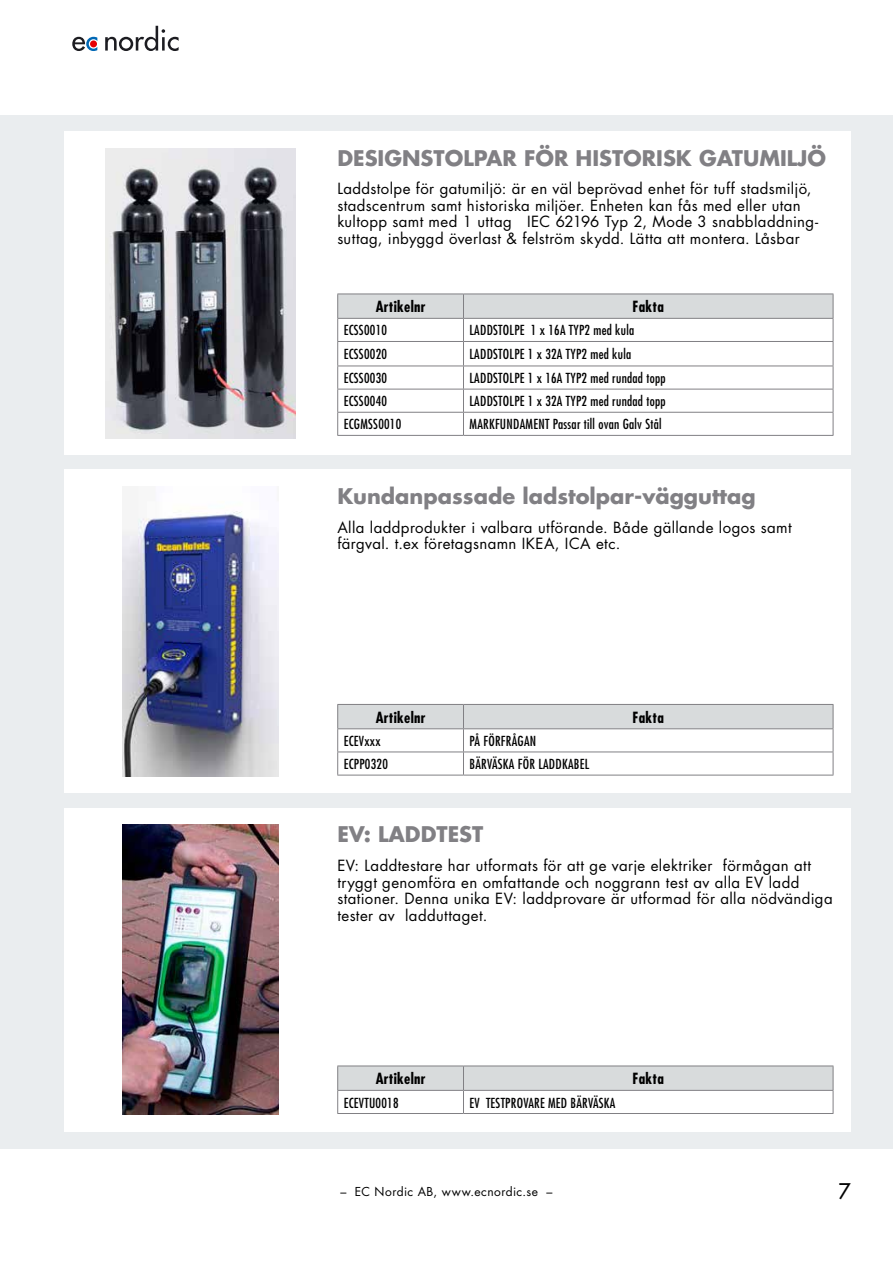
<style>
.page{position:relative;width:893px;height:1263px;background:#fff}
.page>*{position:absolute;margin:0;border:0;box-sizing:border-box;transform-origin:0 0}
.t1{font:700 21px "Futura Std";color:#818084}
.t2{font:500 21px "Futura Std";color:#000}
.t3{font:15px/16.5px "Futura Std";letter-spacing:.025em;color:#000}
.t4{font:700 condensed 15px "Futura Std";letter-spacing:.02em;color:#000}
.t5{font:condensed 13.5px "Futura Std";letter-spacing:.02em;color:#000}
.t6{font:12px "Futura Std";letter-spacing:.04em;color:#000}
</style>
<div class="page">
<div style="left:0;top:115px;width:893px;height:1033px;background:#eaedef"></div>
<div style="left:64px;top:132px;width:786px;height:323px;background:#fff"></div>
<div style="left:64px;top:470px;width:786px;height:323px;background:#fff"></div>
<div style="left:64px;top:808px;width:786px;height:323px;background:#fff"></div>
<svg style="left:72px;top:37px;width:25px;height:14px"></svg>
<svg style="left:105px;top:26px;width:74px;height:25px"></svg>
<div style="left:90px;top:40px;width:7px;height:7px;background:#e60005;border-radius:50%"></div>
<hr style="left:337px;top:1113px;width:126px;height:1px;background:#818084">
<hr style="left:463px;top:1113px;width:370px;height:1px;background:#818084">
<hr style="left:337px;top:1065px;width:126px;height:1px;background:#818084">
<hr style="left:463px;top:1065px;width:370px;height:1px;background:#818084">
<svg style="left:337px;top:1066px;width:497px;height:47px"></svg>
<hr style="left:337px;top:1090px;width:126px;height:1px;background:#818084">
<hr style="left:463px;top:1090px;width:370px;height:1px;background:#818084">
<img style="left:123px;top:824px;width:155px;height:290px">
<img style="left:105px;top:148px;width:191px;height:290px">
<hr style="left:337px;top:435px;width:126px;height:1px;background:#818084">
<hr style="left:463px;top:435px;width:370px;height:1px;background:#818084">
<svg style="left:337px;top:294px;width:497px;height:141px"></svg>
<hr style="left:337px;top:318px;width:126px;height:1px;background:#818084">
<hr style="left:463px;top:318px;width:370px;height:1px;background:#818084">
<hr style="left:337px;top:775px;width:126px;height:1px;background:#818084">
<hr style="left:463px;top:775px;width:370px;height:1px;background:#818084">
<svg style="left:337px;top:704px;width:497px;height:71px"></svg>
<hr style="left:337px;top:728px;width:126px;height:1px;background:#818084">
<hr style="left:463px;top:728px;width:370px;height:1px;background:#818084">
<img style="left:123px;top:511px;width:155px;height:265px">
<h1 class="t1" style="left:337px;top:144px;width:490px">DESIGNSTOLPAR FÖR HISTORISK GATUMILJÖ</h1>
<p class="t3" style="left:337px;top:181px;width:482px">Laddstolpe för gatumiljö: är en väl beprövad enhet för tuff stadsmiljö, stadscentrum samt historiska miljöer. Enheten kan fås med eller utan kultopp samt med 1 uttag IEC 62196 Typ 2, Mode 3 snabbladdning&shy;suttag, inbyggd överlast &amp; felström skydd. Lätta att montera. Låsbar</p>
<p class="t4" style="left:376px;top:297px;width:51px">Artikelnr</p>
<p class="t4" style="left:633px;top:297px;width:33px">Fakta</p>
<p class="t5" style="left:344px;top:322px;width:45px">ECSS0010</p>
<p class="t5" style="left:469px;top:322px;width:166px">LADDSTOLPE 1 x 16A TYP2 med kula</p>
<p class="t5" style="left:344px;top:345px;width:45px">ECSS0020</p>
<p class="t5" style="left:469px;top:345px;width:163px">LADDSTOLPE 1 x 32A TYP2 med kula</p>
<p class="t5" style="left:344px;top:370px;width:45px">ECSS0030</p>
<p class="t5" style="left:469px;top:370px;width:198px">LADDSTOLPE 1 x 16A TYP2 med rundad topp</p>
<p class="t5" style="left:344px;top:393px;width:45px">ECSS0040</p>
<p class="t5" style="left:469px;top:393px;width:198px">LADDSTOLPE 1 x 32A TYP2 med rundad topp</p>
<p class="t5" style="left:344px;top:416px;width:59px">ECGMSS0010</p>
<p class="t5" style="left:469px;top:416px;width:194px">MARKFUNDAMENT Passar till ovan Galv Stål</p>
<h1 class="t1" style="left:337px;top:482px;width:420px">Kundanpassade ladstolpar-vägguttag</h1>
<p class="t3" style="left:337px;top:519px;width:456px">Alla laddprodukter i valbara utförande. Både gällande logos samt färgval. t.ex företagsnamn IKEA, ICA etc.</p>
<p class="t4" style="left:376px;top:708px;width:51px">Artikelnr</p>
<p class="t4" style="left:633px;top:708px;width:33px">Fakta</p>
<p class="t5" style="left:344px;top:733px;width:39px">ECEVxxx</p>
<p class="t5" style="left:469px;top:733px;width:68px">PÅ FÖRFRÅGAN</p>
<p class="t5" style="left:344px;top:756px;width:46px">ECPP0320</p>
<p class="t5" style="left:469px;top:756px;width:121px">BÄRVÄSKA FÖR LADDKABEL</p>
<h1 class="t1" style="left:337px;top:820px;width:148px">EV: LADDTEST</h1>
<p class="t3" style="left:337px;top:858px;width:497px">EV: Laddtestare har utformats för att ge varje elektriker förmågan att tryggt genomföra en omfattande och noggrann test av alla EV ladd stationer. Denna unika EV: laddprovare är utformad för alla nödvändiga tester av ladduttaget.</p>
<p class="t4" style="left:376px;top:1069px;width:51px">Artikelnr</p>
<p class="t4" style="left:633px;top:1069px;width:33px">Fakta</p>
<p class="t5" style="left:344px;top:1094px;width:56px">ECEVTU0018</p>
<p class="t5" style="left:469px;top:1094px;width:148px">EV TESTPROVARE MED BÄRVÄSKA</p>
<p class="t6" style="left:340px;top:1183px;width:214px">– EC Nordic AB, www.ecnordic.se –</p>
<h1 class="t2" style="left:838px;top:1178px;width:14px">7</h1>
</div>
